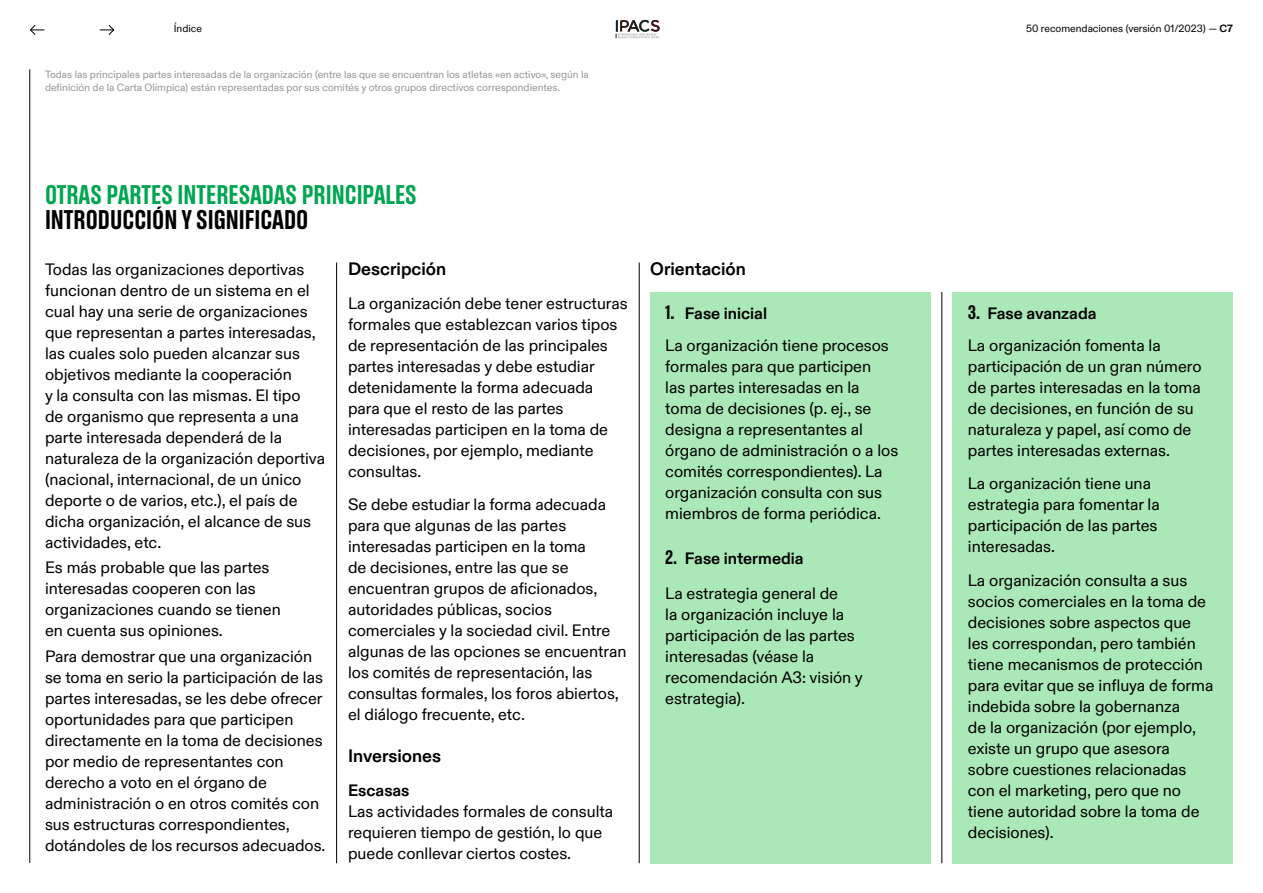
<style>
.page{position:relative;width:1263px;height:893px;background:#fff}
.page>*{position:absolute;margin:0;border:0;box-sizing:border-box;transform-origin:0 0}
.t1{font:27px "Olympic Headline";color:#00a651}
.t2{font:27px "Olympic Headline";color:#000}
.t3{font:700 18px "Olympic Sans";color:#000}
.t4{font:16.5px/21px "Olympic Sans";color:#000}
.t5{font:700 16.5px "Olympic Sans";color:#000}
.t6{font:10.5px/13.5px "Olympic Sans";color:#969696}
.t7{font:10.5px "Olympic Sans";color:#000}
.s1{font-weight:700}
.s2{font-family:"Olympic Headline";font-size:19.5px}
</style>
<div class="page">
<hr style="left:30px;top:69px;width:1px;height:794px;background:#000">
<hr style="left:336px;top:262px;width:1px;height:601px;background:#000">
<div style="left:650px;top:292px;width:280px;height:571px;background:#aae8b8"></div>
<div style="left:953px;top:292px;width:280px;height:571px;background:#aae8b8"></div>
<hr style="left:639px;top:262px;width:1px;height:601px;background:#000">
<hr style="left:941px;top:292px;width:1px;height:571px;background:#000">
<svg style="left:616px;top:20px;width:44px;height:18px"></svg>
<svg style="left:30px;top:25px;width:14px;height:10px"></svg>
<svg style="left:100px;top:24px;width:14px;height:11px"></svg>
<p class="t7" style="left:174px;top:20px;width:30px">Índice</p>
<p class="t7" style="left:1026px;top:20px;width:208px">50 recomendaciones (versión 01/2023) — <span class="s1">C7</span></p>
<p class="t6" style="left:45px;top:67px;width:545px">Todas las principales partes interesadas de la organización (entre las que se encuentran los atletas «en activo», según la definición de la Carta Olímpica) están representadas por sus comités y otros grupos directivos correspondientes.</p>
<h1 class="t1" style="left:45px;top:180px;width:373px">OTRAS PARTES INTERESADAS PRINCIPALES</h1>
<h1 class="t2" style="left:45px;top:205px;width:265px">INTRODUCCIÓN Y SIGNIFICADO</h1>
<p class="t3" style="left:348px;top:255px;width:100px">Descripción</p>
<p class="t4" style="left:348px;top:291px;width:281px">La organización debe tener estructuras formales que establezcan varios tipos de representación de las principales partes interesadas y debe estudiar detenidamente la forma adecuada para que el resto de las partes interesadas participen en la toma de decisiones, por ejemplo, mediante consultas.</p>
<p class="t4" style="left:348px;top:493px;width:280px">Se debe estudiar la forma adecuada para que algunas de las partes interesadas participen en la toma<br>de decisiones, entre las que se encuentran grupos de aficionados, autoridades públicas, socios comerciales y la sociedad civil. Entre algunas de las opciones se encuentran los comités de representación, las consultas formales, los foros abiertos, el diálogo frecuente, etc.</p>
<p class="t3" style="left:348px;top:742px;width:95px">Inversiones</p>
<p class="t5" style="left:348px;top:778px;width:63px">Escasas</p>
<p class="t4" style="left:348px;top:800px;width:267px">Las actividades formales de consulta requieren tiempo de gestión, lo que puede conllevar ciertos costes.</p>
<p class="t4" style="left:45px;top:258px;width:282px">Todas las organizaciones deportivas funcionan dentro de un sistema en el cual hay una serie de organizaciones que representan a partes interesadas, las cuales solo pueden alcanzar sus objetivos mediante la cooperación<br>y la consulta con las mismas. El tipo<br>de organismo que representa a una parte interesada dependerá de la naturaleza de la organización deportiva (nacional, internacional, de un único deporte o de varios, etc.), el país de dicha organización, el alcance de sus actividades, etc.</p>
<p class="t4" style="left:45px;top:556px;width:237px">Es más probable que las partes interesadas cooperen con las organizaciones cuando se tienen en cuenta sus opiniones.</p>
<p class="t4" style="left:45px;top:644px;width:282px">Para demostrar que una organización se toma en serio la participación de las partes interesadas, se les debe ofrecer oportunidades para que participen directamente en la toma de decisiones por medio de representantes con derecho a voto en el órgano de administración o en otros comités con sus estructuras correspondientes, dotándoles de los recursos adecuados.</p>
<p class="t3" style="left:650px;top:255px;width:97px">Orientación</p>
<p class="t4" style="left:665px;top:296px;width:225px;line-height:32.2px"><span class="s2">1.</span> <span class="s1">Fase inicial<br></span>La organización tiene procesos</p>
<p class="t4" style="left:665px;top:354px;width:235px">formales para que participen<br>las partes interesadas en la toma de decisiones (p. ej., se designa a representantes al órgano de administración o a los comités correspondientes). La organización consulta con sus miembros de forma periódica.</p>
<p class="t4" style="left:665px;top:540px;width:174px;line-height:34.8px"><span class="s2">2.</span> <span class="s1">Fase intermedia<br></span>La estrategia general de</p>
<p class="t4" style="left:665px;top:602px;width:199px">la organización incluye la participación de las partes interesadas (véase la recomendación A3: visión y estrategia).</p>
<p class="t4" style="left:968px;top:296px;width:194px;line-height:32.2px"><span class="s2">3.</span> <span class="s1">Fase avanzada<br></span>La organización fomenta la</p>
<p class="t4" style="left:968px;top:354px;width:235px">participación de un gran número de partes interesadas en la toma de decisiones, en función de su naturaleza y papel, así como de partes interesadas externas.</p>
<p class="t4" style="left:968px;top:472px;width:193px">La organización tiene una estrategia para fomentar la participación de las partes interesadas.</p>
<p class="t4" style="left:968px;top:569px;width:247px">La organización consulta a sus socios comerciales en la toma de decisiones sobre aspectos que les correspondan, pero también tiene mecanismos de protección para evitar que se influya de forma indebida sobre la gobernanza<br>de la organización (por ejemplo, existe un grupo que asesora sobre cuestiones relacionadas con el marketing, pero que no tiene autoridad sobre la toma de decisiones).</p>
</div>
